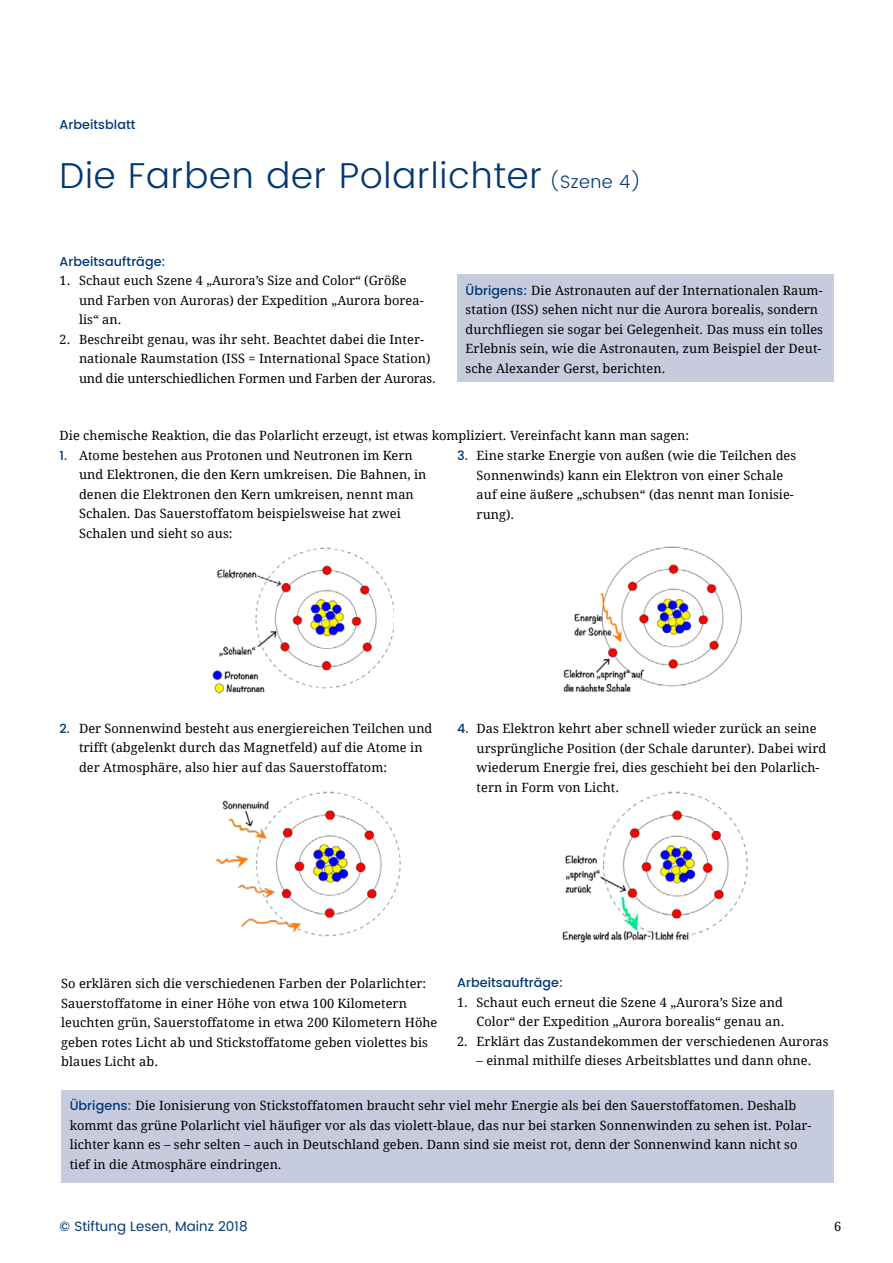
<style>
.page{position:relative;width:893px;height:1263px;background:#fff}
.page>*{position:absolute;margin:0;border:0;box-sizing:border-box;transform-origin:0 0}
.t1{font:300 36px "Poppins DE";letter-spacing:.025em;color:#003871}
.t2{font:300 18px "Poppins DE";letter-spacing:.025em;color:#003871}
.t3{font:13.5px "Poppins DE";letter-spacing:.005em;color:#003871}
.t4{font:12.75px/19.5px "Droid Serif";letter-spacing:.005em;color:#000}
.t5{font:500 12.75px "Poppins DE";letter-spacing:.005em;color:#003871}
.s1{font-family:"Poppins DE";font-weight:500;color:#003871}
</style>
<div class="page">
<img style="left:562px;top:791px;width:186px;height:152px">
<div style="left:457px;top:275px;width:376px;height:107px;background:#c7cbde"></div>
<div style="left:61px;top:1090px;width:772px;height:92px;background:#c7cbde"></div>
<img style="left:212px;top:547px;width:182px;height:147px">
<img style="left:216px;top:792px;width:185px;height:145px">
<img style="left:563px;top:546px;width:179px;height:147px">
<p class="t5" style="left:60px;top:115px;width:78px">Arbeitsblatt</p>
<p class="t1" style="left:60px;top:150px;width:484px">Die Farben der Polarlichter</p>
<p class="t2" style="left:549px;top:168px;width:94px">(Szene 4)</p>
<p class="t5" style="left:60px;top:252px;width:108px">Arbeitsaufträge:</p>
<p class="t4" style="left:79px;top:271px;width:346px;text-indent:-19px">1. Schaut euch Szene 4 „Aurora’s Size and Color“ (Größe und Farben von Auroras) der Expedition „Aurora borea-</p>
<p class="t4" style="left:79px;top:310px;width:44px">lis“ an.</p>
<p class="t4" style="left:60px;top:329px;width:366px">2. Beschreibt genau, was ihr seht. Beachtet dabei die Inter-</p>
<p class="t4" style="left:79px;top:349px;width:358px">nationale Raumstation (ISS = International Space Station) und die unterschiedlichen Formen und Farben der Auroras.</p>
<p class="t4" style="left:466px;top:280px;width:359px"><span class="s1">Übrigens:</span> Die Astronauten auf der Internationalen Raum&shy;station (ISS) sehen nicht nur die Aurora borealis, sondern durchfliegen sie sogar bei Gelegenheit. Das muss ein tolles Erlebnis sein, wie die Astronauten, zum Beispiel der Deut&shy;sche Alexander Gerst, berichten.</p>
<p class="t4" style="left:60px;top:425px;width:631px">Die chemische Reaktion, die das Polarlicht erzeugt, ist etwas kompliziert. Vereinfacht kann man sagen:</p>
<p class="t4" style="left:79px;top:445px;width:349px;text-indent:-19px"><span class="s1">1.</span> Atome bestehen aus Protonen und Neutronen im Kern und Elektronen, die den Kern umkreisen. Die Bahnen, in denen die Elektronen den Kern umkreisen, nennt man Schalen. Das Sauerstoffatom beispielsweise hat zwei Schalen und sieht so aus:</p>
<p class="t4" style="left:457px;top:446px;width:341px"><span class="s1">3.</span> Eine starke Energie von außen (wie die Teilchen des</p>
<p class="t4" style="left:477px;top:465px;width:319px">Sonnenwinds) kann ein Elektron von einer Schale auf eine äußere „schubsen“ (das nennt man Ionisie-</p>
<p class="t4" style="left:477px;top:504px;width:39px">rung).</p>
<p class="t4" style="left:79px;top:718px;width:355px;text-indent:-19px"><span class="s1">2.</span> Der Sonnenwind besteht aus energiereichen Teilchen und trifft (abgelenkt durch das Magnetfeld) auf die Atome in der Atmosphäre, also hier auf das Sauerstoffatom:</p>
<p class="t4" style="left:477px;top:719px;width:351px;text-indent:-19px"><span class="s1">4.</span> Das Elektron kehrt aber schnell wieder zurück an seine ursprüngliche Position (der Schale darunter). Dabei wird wiederum Energie frei, dies geschieht bei den Polarlich-</p>
<p class="t4" style="left:477px;top:777px;width:144px">tern in Form von Licht.</p>
<p class="t4" style="left:61px;top:974px;width:378px">So erklären sich die verschiedenen Farben der Polarlichter:<br>Sauerstoffatome in einer Höhe von etwa 100 Kilometern leuchten grün, Sauerstoffatome in etwa 200 Kilometern Höhe geben rotes Licht ab und Stickstoffatome geben violettes bis blaues Licht ab.</p>
<p class="t5" style="left:457px;top:973px;width:108px">Arbeitsaufträge:</p>
<p class="t4" style="left:457px;top:992px;width:327px">1. Schaut euch erneut die Szene 4 „Aurora’s Size and</p>
<p class="t4" style="left:477px;top:1011px;width:309px">Color“ der Expedition „Aurora borealis“ genau an.</p>
<p class="t4" style="left:457px;top:1031px;width:373px">2. Erklärt das Zustandekommen der verschiedenen Auroras</p>
<p class="t4" style="left:477px;top:1050px;width:336px">– einmal mithilfe dieses Arbeitsblattes und dann ohne.</p>
<p class="t4" style="left:70px;top:1095px;width:743px"><span class="s1">Übrigens:</span> Die Ionisierung von Stickstoffatomen braucht sehr viel mehr Energie als bei den Sauerstoffatomen. Deshalb kommt das grüne Polarlicht viel häufiger vor als das violett-blaue, das nur bei starken Sonnenwinden zu sehen ist. Polar&shy;lichter kann es – sehr selten – auch in Deutschland geben. Dann sind sie meist rot, denn der Sonnenwind kann nicht so tief in die Atmosphäre eindringen.</p>
<p class="t3" style="left:60px;top:1217px;width:190px">© Stiftung Lesen, Mainz 2018</p>
<p class="t4" style="left:834px;top:1217px;width:9px">6</p>
</div>
